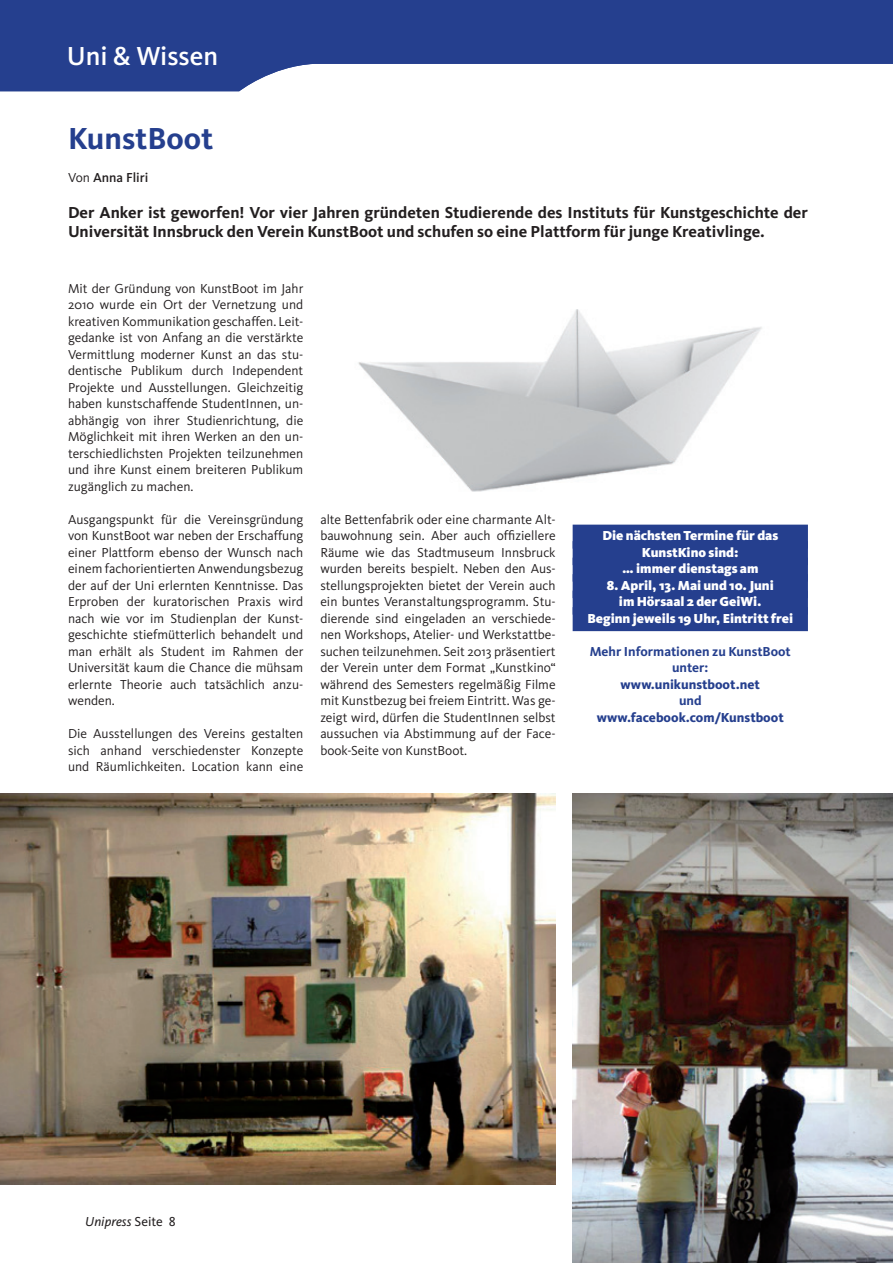
<style>
.page{position:relative;width:893px;height:1263px;background:#fff}
.page>*{position:absolute;margin:0;border:0;box-sizing:border-box;transform-origin:0 0}
.t1{font:700 31.5px "Kievit";color:#253f8e}
.t2{font:500 27px "Kievit";color:#fff}
.t3{font:700 16.5px/19.5px "Kievit";color:#231f20}
.t4{font:13.5px/16.5px "Kievit";color:#231f20;text-align:justify}
.t5{font:900 13.5px/16.5px "Kievit";color:#fff;text-align:center}
.t6{font:800 13.5px "Kievit";color:#253f8e}
.t7{font:700 13.5px/16.5px "Kievit";color:#253f8e;text-align:center}
.t8{font:italic 13.5px "Kievit";color:#231f20}
.t9{font:500 13.5px "Kievit";color:#231f20}
.s1{font-weight:400}
.s2{font-style:normal}
</style>
<div class="page">
<div style="left:573px;top:525px;width:235px;height:24px;background:#253f8e"></div>
<div style="left:573px;top:541px;width:235px;height:24px;background:#253f8e"></div>
<div style="left:573px;top:558px;width:235px;height:24px;background:#253f8e"></div>
<div style="left:573px;top:574px;width:235px;height:24px;background:#253f8e"></div>
<div style="left:573px;top:591px;width:235px;height:24px;background:#253f8e"></div>
<div style="left:573px;top:607px;width:235px;height:24px;background:#253f8e"></div>
<svg style="left:0;top:0;width:893px;height:91px;fill:#253f8e"></svg>
<img style="left:573px;top:793px;width:320px;height:470px">
<img style="left:0;top:794px;width:556px;height:390px">
<img style="left:358px;top:309px;width:404px;height:183px">
<h2 class="t2" style="left:67px;top:40px;width:153px">Uni &amp; Wissen</h2>
<h1 class="t1" style="left:68px;top:119px;width:147px">KunstBoot</h1>
<p class="t9" style="left:68px;top:169px;width:82px"><span class="s1">Von</span> Anna Fliri</p>
<p class="t3" style="left:68px;top:202px;width:741px">Der Anker ist geworfen! Vor vier Jahren gründeten Studierende des Instituts für Kunstgeschichte der<br>Universität Innsbruck den Verein KunstBoot und schufen so eine Plattform für junge Kreativlinge.</p>
<p class="t4" style="left:68px;top:280px;width:237px">Mit der Gründung von KunstBoot im Jahr 2010 wurde ein Ort der Vernetzung und kreativen Kommunikation geschaffen. Leit&shy;gedanke ist von Anfang an die verstärkte Vermittlung moderner Kunst an das stu&shy;dentische Publikum durch Independent Projekte und Ausstellungen. Gleichzeitig haben kunstschaffende StudentInnen, un&shy;abhängig von ihrer Studienrichtung, die Möglichkeit mit ihren Werken an den un&shy;terschiedlichsten Projekten teilzunehmen und ihre Kunst einem breiteren Publikum zugänglich zu machen.</p>
<p class="t4" style="left:68px;top:511px;width:237px">Ausgangspunkt für die Vereinsgründung von KunstBoot war neben der Erschaffung einer Plattform ebenso der Wunsch nach einem fachorientierten Anwendungsbezug der auf der Uni erlernten Kenntnisse. Das Erproben der kuratorischen Praxis wird nach wie vor im Studienplan der Kunst&shy;geschichte stiefmütterlich behandelt und man erhält als Student im Rahmen der Universität kaum die Chance die mühsam erlernte Theorie auch tatsächlich anzu&shy;wenden.</p>
<p class="t4" style="left:68px;top:725px;width:237px">Die Ausstellungen des Vereins gestalten sich anhand verschiedenster Konzepte und Räumlichkeiten. Location kann eine</p>
<p class="t4" style="left:320px;top:511px;width:237px">alte Bettenfabrik oder eine charmante Alt&shy;bauwohnung sein. Aber auch offiziellere Räume wie das Stadtmuseum Innsbruck wurden bereits bespielt. Neben den Aus&shy;stellungsprojekten bietet der Verein auch ein buntes Veranstaltungsprogramm. Stu&shy;dierende sind eingeladen an verschiede&shy;nen Workshops, Atelier- und Werkstattbe&shy;suchen teilzunehmen. Seit 2013 präsentiert der Verein unter dem Format „Kunstkino“ während des Semesters regelmäßig Filme mit Kunstbezug bei freiem Eintritt. Was ge&shy;zeigt wird, dürfen die StudentInnen selbst aussuchen via Abstimmung auf der Face&shy;book-Seite von KunstBoot.</p>
<p class="t5" style="left:602px;top:527px;width:177px">Die nächsten Termine für das<br>KunstKino sind:<br>… immer dienstags am</p>
<p class="t5" style="left:587px;top:577px;width:207px">8. April, 13. Mai und 10. Juni<br>im Hörsaal 2 der GeiWi.<br>Beginn jeweils 19 Uhr, Eintritt frei</p>
<p class="t7" style="left:590px;top:643px;width:203px">Mehr Informationen zu KunstBoot unter:</p>
<p class="t6" style="left:621px;top:676px;width:141px">www.unikunstboot.net</p>
<p class="t7" style="left:679px;top:692px;width:24px">und</p>
<p class="t6" style="left:597px;top:709px;width:188px">www.facebook.com/Kunstboot</p>
<p class="t8" style="left:85px;top:1213px;width:92px">Unipress <span class="s2">Seite 8</span></p>
</div>
